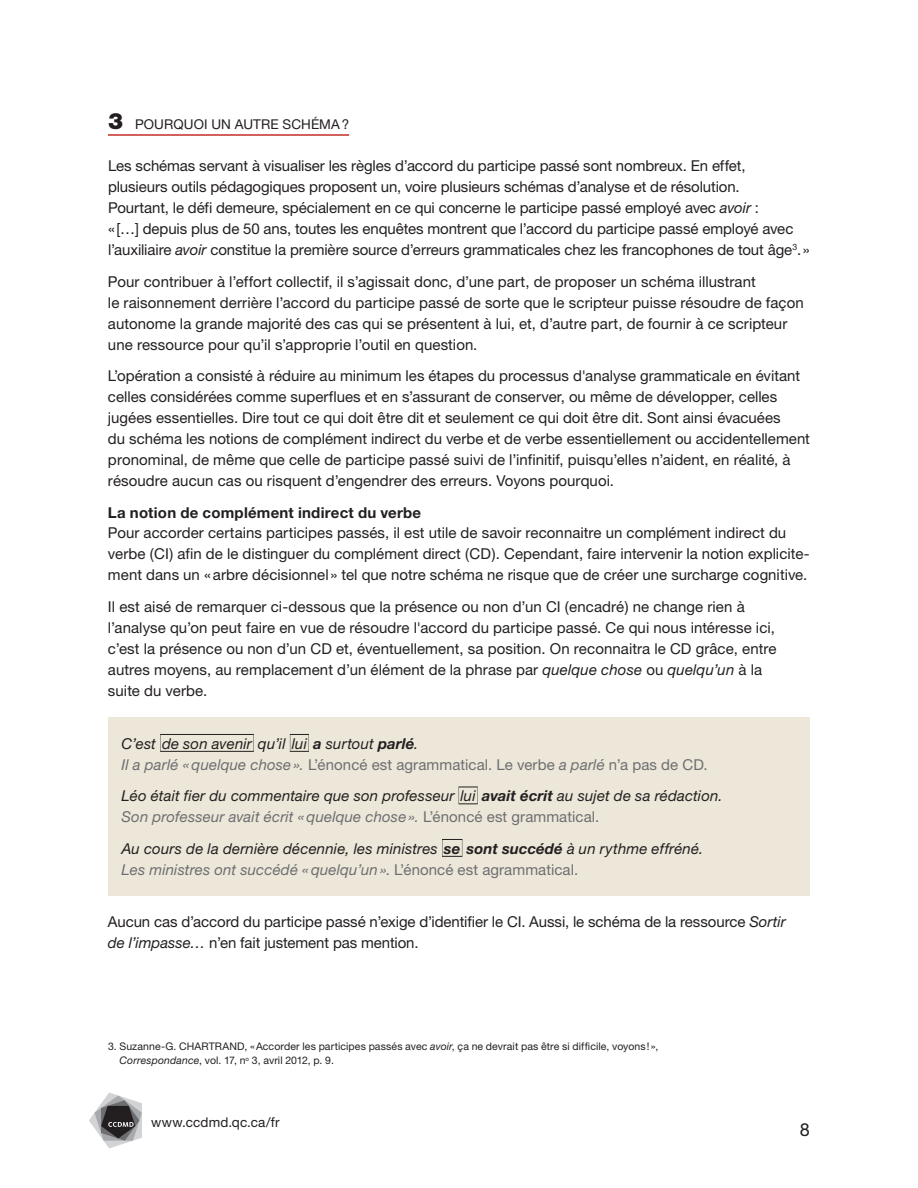
<style>
.page{position:relative;width:918px;height:1188px;background:#fff}
.page>*{position:absolute;margin:0;border:0;box-sizing:border-box;transform-origin:0 0}
.t1{font:18px "Helvetica Neue";color:#231f20}
.t2{font:15px/21px "Helvetica Neue";color:#231f20}
.t3{font:italic 15px/21px "Helvetica Neue";letter-spacing:.01em;color:#231f20}
.t4{font:15px/21px "Helvetica Neue";letter-spacing:.005em;color:#6d6e71}
.t5{font:700 15px "Helvetica Neue";letter-spacing:.015em;color:#231f20}
.t6{font:13.5px "Helvetica Neue";letter-spacing:.01em;color:#231f20}
.t7{font:10.5px/13.5px "Helvetica Neue";letter-spacing:.01em;color:#231f20}
.s1{font-weight:900;font-size:22.5px}
.s2{font-style:italic}
.s3{font-style:italic;color:#231f20}
.s4{font-weight:700;font-style:italic;color:#231f20}
.s5{font-weight:700}
.s6{color:#6d6e71}
.s7{font-style:normal;color:#6d6e71}
</style>
<div class="page">
<svg style="left:89px;top:1093px;width:53px;height:55px"></svg>
<div style="left:108px;top:717px;width:702px;height:179px;background:#ede7d9"></div>
<svg style="left:160px;top:735px;width:94px;height:16px"></svg>
<hr style="left:160px;top:734px;width:94px;height:1px;background:#231f20">
<hr style="left:160px;top:751px;width:94px;height:1px;background:#231f20">
<svg style="left:290px;top:734px;width:19px;height:18px"></svg>
<svg style="left:459px;top:787px;width:19px;height:18px"></svg>
<svg style="left:442px;top:839px;width:20px;height:18px"></svg>
<hr style="left:108px;top:134px;width:241px;height:2px;background:#c42e27">
<p class="t6" style="left:108px;top:116px;width:243px"><span class="s1">3</span> POURQUOI UN AUTRE SCHÉMA?</p>
<p class="t2" style="left:108px;top:155px;width:703px">Les schémas servant à visualiser les règles d’accord du participe passé sont nombreux. En effet,<br>plusieurs outils pédagogiques proposent un, voire plusieurs schémas d’analyse et de résolution.<br>Pourtant, le défi demeure, spécialement en ce qui concerne le participe passé employé avec <span class="s2">avoir</span> :<br>«[…] depuis plus de 50 ans, toutes les enquêtes montrent que l’accord du participe passé employé avec l’auxiliaire <span class="s2">avoir</span> constitue la première source d’erreurs grammaticales chez les francophones de tout âge<sup>3</sup>.»</p>
<p class="t2" style="left:108px;top:270px;width:697px">Pour contribuer à l’effort collectif, il s’agissait donc, d’une part, de proposer un schéma illustrant<br>le raisonnement derrière l’accord du participe passé de sorte que le scripteur puisse résoudre de façon autonome la grande majorité des cas qui se présentent à lui, et, d’autre part, de fournir à ce scripteur une ressource pour qu’il s’approprie l’outil en question.</p>
<p class="t2" style="left:108px;top:365px;width:704px">L’opération a consisté à réduire au minimum les étapes du processus d'analyse grammaticale en évitant celles considérées comme superflues et en s’assurant de conserver, ou même de développer, celles jugées essentielles. Dire tout ce qui doit être dit et seulement ce qui doit être dit. Sont ainsi évacuées<br>du schéma les notions de complément indirect du verbe et de verbe essentiellement ou accidentellement pronominal, de même que celle de participe passé suivi de l’infinitif, puisqu’elles n’aident, en réalité, à résoudre aucun cas ou risquent d’engendrer des erreurs. Voyons pourquoi.</p>
<p class="t5" style="left:108px;top:503px;width:315px">La notion de complément indirect du verbe</p>
<p class="t2" style="left:108px;top:522px;width:703px">Pour accorder certains participes passés, il est utile de savoir reconnaitre un complément indirect du verbe (CI) afin de le distinguer du complément direct (CD). Cependant, faire intervenir la notion explicite&shy;ment dans un «arbre décisionnel » tel que notre schéma ne risque que de créer une surcharge cognitive.</p>
<p class="t2" style="left:108px;top:596px;width:670px">Il est aisé de remarquer ci-dessous que la présence ou non d’un CI (encadré) ne change rien à l’analyse qu’on peut faire en vue de résoudre l'accord du participe passé. Ce qui nous intéresse ici, c’est la présence ou non d’un CD et, éventuellement, sa position. On reconnaitra le CD grâce, entre autres moyens, au remplacement d’un élément de la phrase par <span class="s2">quelque chose</span> ou <span class="s2">quelqu’un</span> à la suite du verbe.</p>
<p class="t4" style="left:122px;top:732px;width:588px"><span class="s3">C’est de son avenir qu’il lui</span> <span class="s4">a</span> <span class="s3">surtout</span> <span class="s4">parlé</span><span class="s3">.<br></span><span class="s2">Il a parlé «quelque chose».</span> L’énoncé est agrammatical. Le verbe <span class="s2">a parlé</span> n’a pas de CD.</p>
<p class="t3" style="left:121px;top:785px;width:603px">Léo était fier du commentaire que son professeur lui <span class="s5">avait écrit</span> au sujet de sa rédaction.<br><span class="s6">Son professeur avait écrit «quelque chose».</span> <span class="s7">L’énoncé est grammatical.</span></p>
<p class="t3" style="left:121px;top:837px;width:583px">Au cours de la dernière décennie, les ministres <span class="s5">se sont succédé</span> à un rythme effréné.<br><span class="s6">Les ministres ont succédé «quelqu’un»</span><span class="s7">. L’énoncé est agrammatical.</span></p>
<p class="t2" style="left:108px;top:911px;width:679px">Aucun cas d’accord du participe passé n’exige d’identifier le CI. Aussi, le schéma de la ressource <span class="s2">Sortir de l’impasse…</span> n’en fait justement pas mention.</p>
<p class="t7" style="left:108px;top:1040px;width:87px">3. Suzanne-G. Chartrand</p>
<p class="t7" style="left:120px;top:1040px;width:540px;text-indent:125px">, «Accorder les participes passés avec <span class="s2">avoir</span>, ça ne devrait pas être si difficile, voyons!»,<br><span class="s2">Correspondance</span>, vol. 17, n<sup>o</sup> 3, avril 2012, p. 9.</p>
<p class="t6" style="left:151px;top:1114px;width:130px">www.ccdmd.qc.ca/fr</p>
<p class="t1" style="left:800px;top:1119px;width:12px">8</p>
</div>
